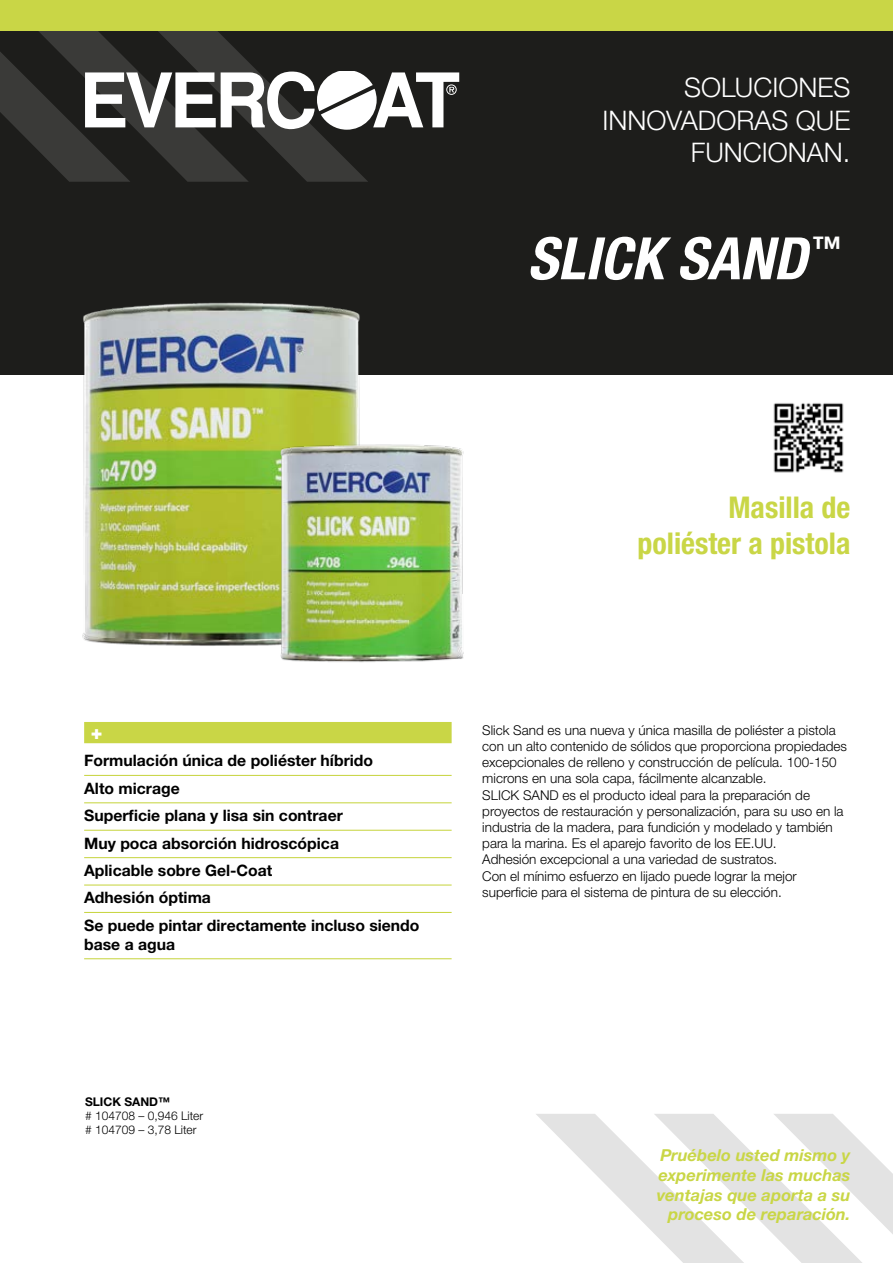
<style>
.page{position:relative;width:893px;height:1263px;background:#fff}
.page>*{position:absolute;margin:0;border:0;box-sizing:border-box;transform-origin:0 0}
.t1{font:italic 700 condensed 58.5px "Helvetica Neue LTW1 G";color:#fff}
.t2{font:700 condensed 30px/36px "Helvetica Neue LT Pro";color:#c9d646;text-align:right}
.t3{font:300 27px/32.4px "Helvetica Neue LTW1 G";color:#fff;text-align:right}
.t4{font:900 19.5px "Helvetica Neue LTW1 G";color:#fff}
.t5{font:italic 700 16.5px/19.8px "Helvetica Neue LTW1 G";color:#c9d646;text-align:right}
.t6{font:700 15.75px/27.5px "Helvetica Neue LT Pro";color:#000}
.t7{font:300 13.5px/16.2px "Helvetica Neue LTW1 G";color:#000}
.t8{font:300 12px/14.4px "Helvetica Neue LTW1 G";color:#000}
.t9{font:700 12px "Helvetica Neue LT Pro";color:#000}
</style>
<div class="page">
<div style="left:0;top:0;width:893px;height:374px;background:#1d1d1b"></div>
<svg style="left:536px;top:1114px;width:357px;height:149px"></svg>
<div style="left:84px;top:722px;width:368px;height:21px;background:#c9d646"></div>
<hr style="left:84px;top:775px;width:368px;height:1px;background:#c9d646">
<hr style="left:84px;top:802px;width:368px;height:1px;background:#c9d646">
<hr style="left:84px;top:830px;width:368px;height:1px;background:#c9d646">
<hr style="left:84px;top:857px;width:368px;height:1px;background:#c9d646">
<hr style="left:84px;top:884px;width:368px;height:1px;background:#c9d646">
<hr style="left:84px;top:912px;width:368px;height:1px;background:#c9d646">
<hr style="left:84px;top:958px;width:368px;height:1px;background:#c9d646">
<div style="left:0;top:0;width:893px;height:30px;background:#c9d646"></div>
<svg style="left:0;top:30px;width:459px;height:152px"></svg>
<img style="left:74px;top:302px;width:294px;height:344px">
<img style="left:773px;top:403px;width:71px;height:70px">
<img style="left:268px;top:440px;width:196px;height:223px">
<h3 class="t3" style="left:602px;top:71px;width:249px">SOLUCIONES<br>INNOVADORAS QUE<br>FUNCIONAN.</h3>
<h1 class="t1" style="left:527px;top:223px;width:316px">SLICK SAND <sup>™</sup></h1>
<h2 class="t2" style="left:637px;top:489px;width:215px">Masilla de poliéster a pistola</h2>
<h3 class="t4" style="left:91px;top:720px;width:13px">+</h3>
<p class="t6" style="left:84px;top:747px;width:337px">Formulación única de poliéster híbrido<br>Alto micrage<br>Superficie plana y lisa sin contraer<br>Muy poca absorción hidroscópica<br>Aplicable sobre Gel-Coat<br>Adhesión óptima<br>Se puede pintar directamente incluso siendo</p>
<p class="t6" style="left:84px;top:930px;width:93px">base a agua</p>
<p class="t9" style="left:85px;top:1094px;width:87px">SLICK SAND™</p>
<p class="t8" style="left:85px;top:1108px;width:120px"># 104708 – 0,946 Liter # 104709 – 3,78 Liter</p>
<p class="t7" style="left:482px;top:722px;width:366px">Slick Sand es una nueva y única masilla de poliéster a pistola con un alto contenido de sólidos que proporciona propiedades excepcionales de relleno y construcción de película. 100-150 microns en una sola capa, fácilmente alcanzable.<br>SLICK SAND es el producto ideal para la preparación de proyectos de restauración y personalización, para su uso en la industria de la madera, para fundición y modelado y también para la marina. Es el aparejo favorito de los EE.UU.<br>Adhesión excepcional a una variedad de sustratos.<br>Con el mínimo esfuerzo en lijado puede lograr la mejor superficie para el sistema de pintura de su elección.</p>
<p class="t5" style="left:657px;top:1145px;width:195px">Pruébelo usted mismo y experimente las muchas ventajas que aporta a su proceso de reparación.</p>
</div>
